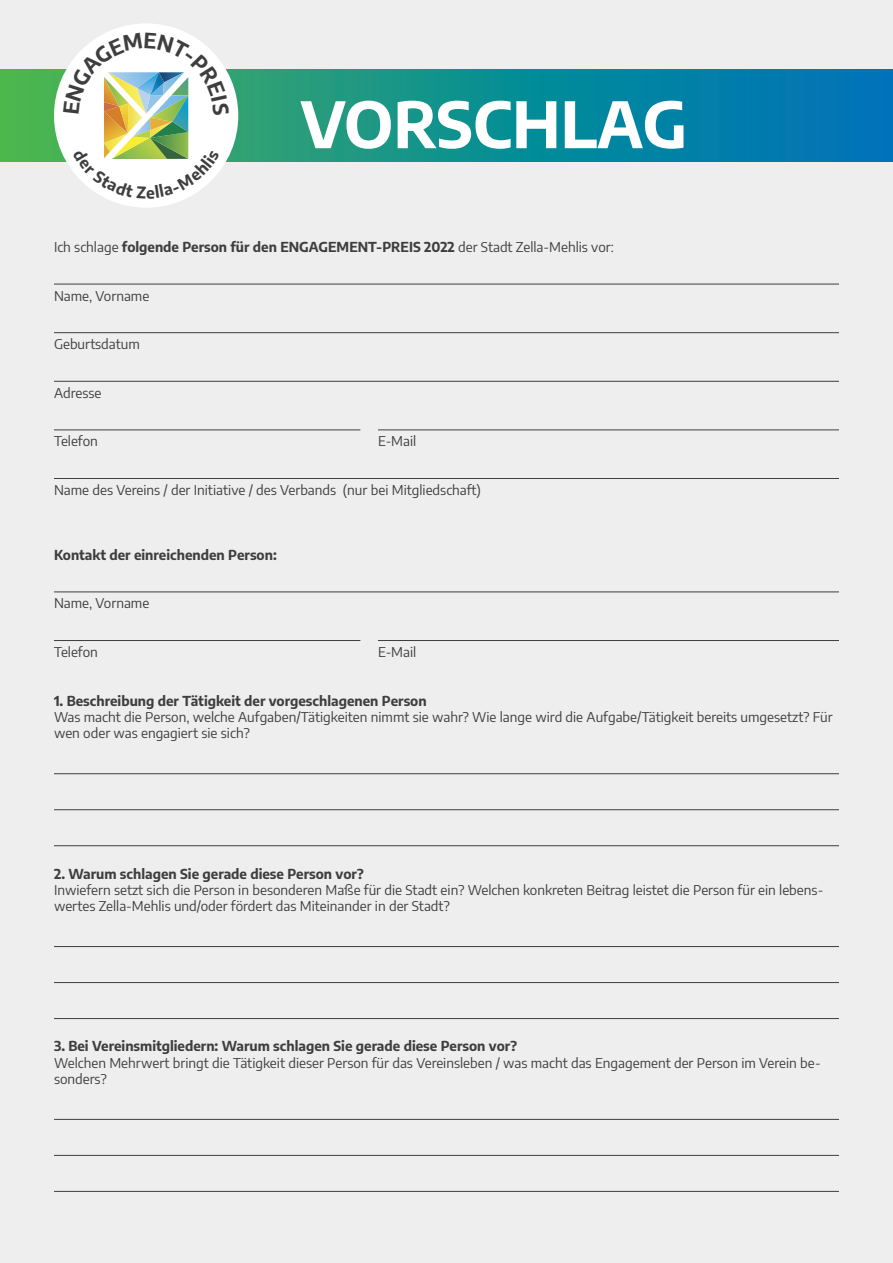
<style>
.page{position:relative;width:893px;height:1263px;background:#eeeeef}
.page>*{position:absolute;margin:0;border:0;box-sizing:border-box;transform-origin:0 0}
.t1{font:700 63.45px "Encode Sans";color:#fff}
.t2{font:13.5px/16.2px "Encode Sans";color:#3e3e3f}
.t3{font:700 13.5px "Encode Sans";color:#3e3e3f}
.s1{font-weight:400}
</style>
<div class="page">
<svg style="left:0;top:69px;width:893px;height:93px;background:#118d93"></svg>
<div style="left:54px;top:23px;width:184px;height:185px;background:#fff;border-radius:50%"></div>
<hr style="left:54px;top:284px;width:785px;height:1px;background:#3e3e3f">
<hr style="left:54px;top:332px;width:785px;height:1px;background:#3e3e3f">
<hr style="left:54px;top:381px;width:785px;height:1px;background:#3e3e3f">
<hr style="left:54px;top:429px;width:306px;height:1px;background:#3e3e3f">
<hr style="left:378px;top:429px;width:461px;height:1px;background:#3e3e3f">
<hr style="left:54px;top:478px;width:785px;height:1px;background:#3e3e3f">
<hr style="left:54px;top:591px;width:785px;height:1px;background:#3e3e3f">
<hr style="left:54px;top:640px;width:306px;height:1px;background:#3e3e3f">
<hr style="left:378px;top:640px;width:461px;height:1px;background:#3e3e3f">
<hr style="left:54px;top:773px;width:785px;height:1px;background:#3e3e3f">
<hr style="left:54px;top:809px;width:785px;height:1px;background:#3e3e3f">
<hr style="left:54px;top:845px;width:785px;height:1px;background:#3e3e3f">
<hr style="left:54px;top:946px;width:785px;height:1px;background:#3e3e3f">
<hr style="left:54px;top:982px;width:785px;height:1px;background:#3e3e3f">
<hr style="left:54px;top:1018px;width:785px;height:1px;background:#3e3e3f">
<hr style="left:54px;top:1119px;width:785px;height:1px;background:#3e3e3f">
<hr style="left:54px;top:1155px;width:785px;height:1px;background:#3e3e3f">
<hr style="left:54px;top:1191px;width:785px;height:1px;background:#3e3e3f">
<svg style="left:64px;top:33px;width:165px;height:166px"></svg>
<h1 class="t1" style="left:300px;top:77px;width:389px">VORSCHLAG</h1>
<p class="t3" style="left:54px;top:237px;width:562px"><span class="s1">Ich schlage</span> folgende Person für den ENGAGEMENT-PREIS 2022 <span class="s1">der Stadt Zella-Mehlis vor:</span></p>
<p class="t2" style="left:54px;top:287px;width:97px">Name, Vorname</p>
<p class="t2" style="left:54px;top:335px;width:87px">Geburtsdatum</p>
<p class="t2" style="left:54px;top:384px;width:49px">Adresse</p>
<p class="t2" style="left:54px;top:433px;width:45px">Telefon</p>
<p class="t2" style="left:378px;top:433px;width:40px">E-Mail</p>
<p class="t2" style="left:54px;top:481px;width:428px">Name des Vereins / der Initiative / des Verbands (nur bei Mitgliedschaft)</p>
<p class="t3" style="left:54px;top:545px;width:224px">Kontakt der einreichenden Person:</p>
<p class="t2" style="left:54px;top:595px;width:97px">Name, Vorname</p>
<p class="t2" style="left:54px;top:643px;width:45px">Telefon</p>
<p class="t2" style="left:378px;top:643px;width:40px">E-Mail</p>
<p class="t3" style="left:54px;top:690px;width:374px">1. Beschreibung der Tätigkeit der vorgeschlagenen Person</p>
<p class="t2" style="left:54px;top:708px;width:780px">Was macht die Person, welche Aufgaben/Tätigkeiten nimmt sie wahr? Wie lange wird die Aufgabe/Tätigkeit bereits umgesetzt? Für wen oder was engagiert sie sich?</p>
<p class="t3" style="left:54px;top:863px;width:311px">2. Warum schlagen Sie gerade diese Person vor?</p>
<p class="t2" style="left:54px;top:881px;width:771px">Inwiefern setzt sich die Person in besonderen Maße für die Stadt ein? Welchen konkreten Beitrag leistet die Person für ein lebens&shy;wertes Zella-Mehlis und/oder fördert das Miteinander in der Stadt?</p>
<p class="t3" style="left:54px;top:1036px;width:464px">3. Bei Vereinsmitgliedern: Warum schlagen Sie gerade diese Person vor?</p>
<p class="t2" style="left:54px;top:1054px;width:768px">Welchen Mehrwert bringt die Tätigkeit dieser Person für das Vereinsleben / was macht das Engagement der Person im Verein be&shy;sonders?</p>
</div>
